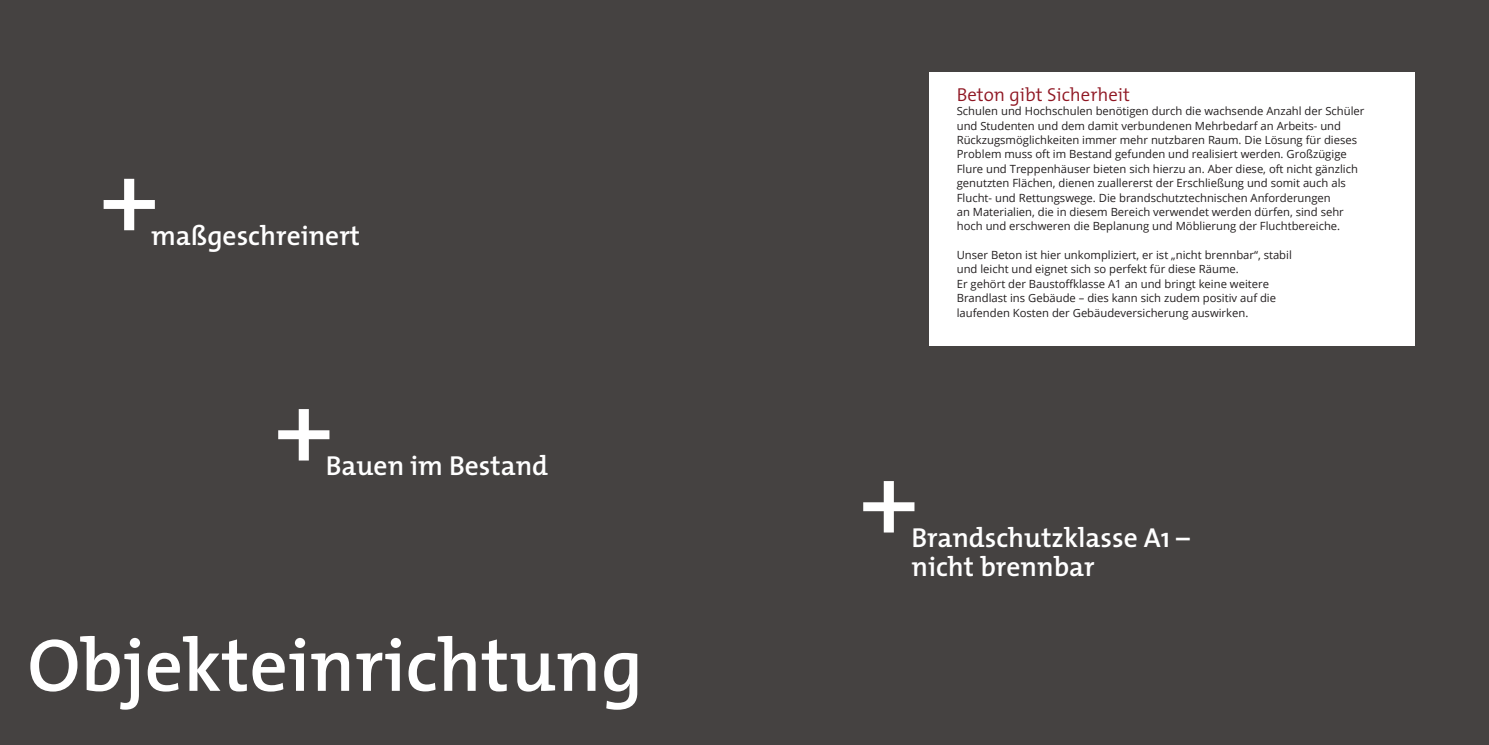
<style>
.page{position:relative;width:1489px;height:745px;background:#fff}
.page>*{position:absolute;margin:0;border:0;box-sizing:border-box;transform-origin:0 0}
.t1{font:600 100px "The Mix";color:#fff}
.t2{font:600 75px "The Mix";color:#fff}
.t3{font:600 27.5px/28.8px "The Mix";color:#fff}
.t4{font:300 18.75px "The Mix";color:#8f1622}
.t5{font:11.25px/14.4px "Open Sans";color:#231f20}
</style>
<div class="page">
<div style="left:0;top:0;width:1488px;height:744px;background:#454241"></div>
<div style="left:929px;top:72px;width:485px;height:273px;background:#fff"></div>
<h1 class="t1" style="left:101px;top:113px;width:58px">+</h1>
<h3 class="t3" style="left:151px;top:220px;width:211px">maßgeschreinert</h3>
<h1 class="t1" style="left:275px;top:343px;width:58px">+</h1>
<h3 class="t3" style="left:326px;top:450px;width:224px">Bauen im Bestand</h3>
<h2 class="t2" style="left:28px;top:602px;width:617px">Objekteinrichtung</h2>
<h3 class="t4" style="left:956px;top:79px;width:175px">Beton gibt Sicherheit</h3>
<p class="t5" style="left:956px;top:103px;width:409px">Schulen und Hochschulen benötigen durch die wachsende Anzahl der Schüler und Studenten und dem damit verbundenen Mehrbedarf an Arbeits- und Rückzugsmöglichkeiten immer mehr nutzbaren Raum. Die Lösung für dieses Problem muss oft im Bestand gefunden und realisiert werden. Großzügige Flure und Treppenhäuser bieten sich hierzu an. Aber diese, oft nicht gänzlich genutzten Flächen, dienen zuallererst der Erschließung und somit auch als Flucht- und Rettungswege. Die brandschutztechnischen Anforderungen<br>an Materialien, die in diesem Bereich verwendet werden dürfen, sind sehr hoch und erschweren die Beplanung und Möblierung der Fluchtbereiche.</p>
<p class="t5" style="left:956px;top:247px;width:336px">Unser Beton ist hier unkompliziert, er ist „nicht brennbar“, stabil und leicht und eignet sich so perfekt für diese Räume.<br>Er gehört der Baustoffklasse A1 an und bringt keine weitere Brandlast ins Gebäude – dies kann sich zudem positiv auf die laufenden Kosten der Gebäudeversicherung auswirken.</p>
<h1 class="t1" style="left:860px;top:415px;width:58px">+</h1>
<h3 class="t3" style="left:911px;top:522px;width:280px">Brandschutzklasse A1 – nicht brennbar</h3>
</div>
